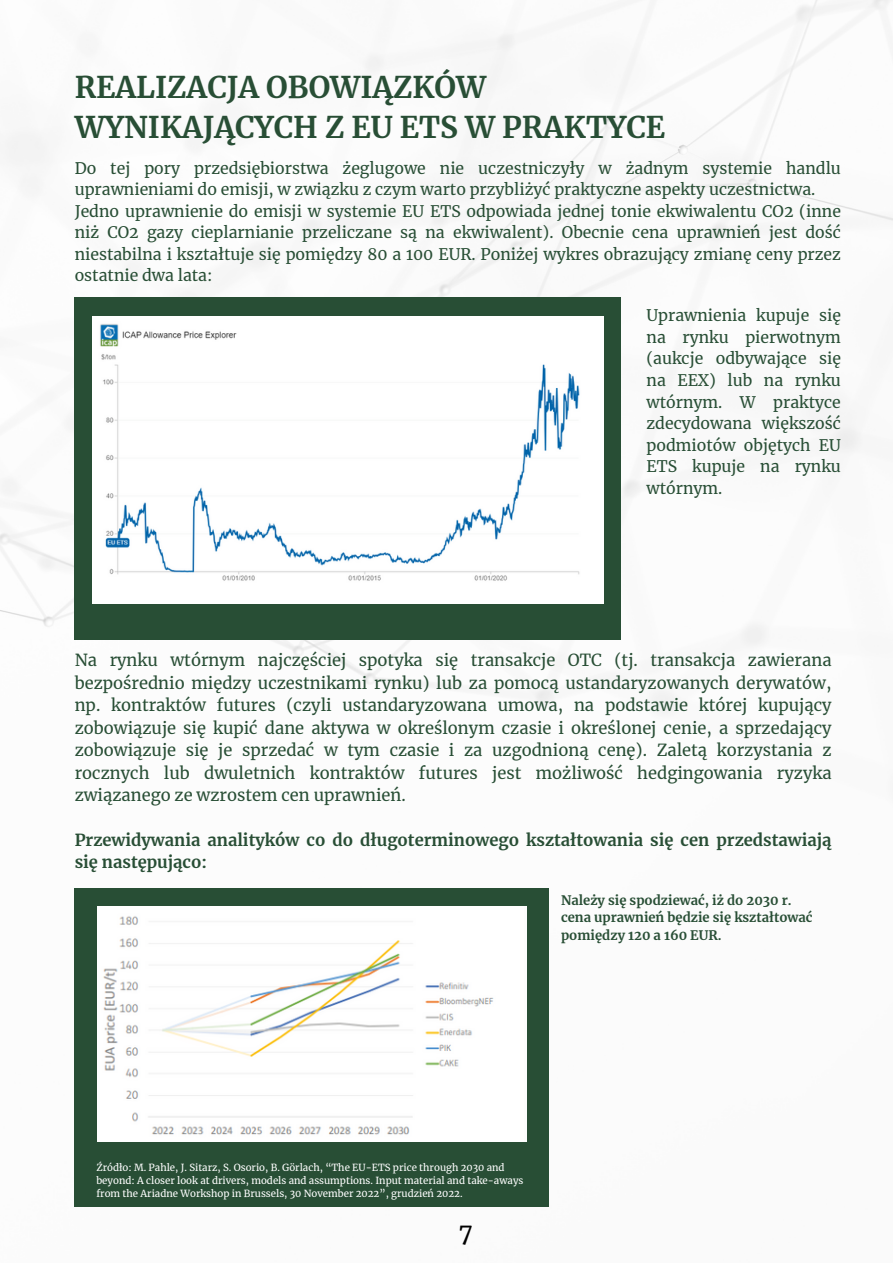
<style>
.page{position:relative;width:893px;height:1264px;background:#fff}
.page>*{position:absolute;margin:0;border:0;box-sizing:border-box;transform-origin:0 0}
.t1{font:700 29.55px/40.3px "Merriweather";color:#284e35}
.t2{font:24px "Merriweather";color:#000}
.t3{font:16.5px/22.5px "Merriweather";color:#284e35;text-align:justify}
.t4{font:700 16.5px/22.5px "Merriweather";color:#284e35}
.t5{font:15.75px/21.6px "Merriweather";color:#284e35;text-align:justify}
.t6{font:700 13.05px/17.7px "Merriweather";color:#284e35}
.t7{font:9.75px/12.9px "Merriweather";color:#fff}
</style>
<div class="page">
<img style="left:0;top:0;width:892px;height:1207px">
<div style="left:75px;top:297px;width:546px;height:342px;background:#284e35"></div>
<div style="left:75px;top:887px;width:474px;height:319px;background:#284e35"></div>
<img style="left:97px;top:906px;width:429px;height:235px">
<div style="left:93px;top:316px;width:510px;height:287px;background:#fff"></div>
<p class="t1" style="left:75px;top:67px;width:592px">REALIZACJA OBOWIĄZKÓW<br>WYNIKAJĄCYCH Z EU ETS W PRAKTYCE</p>
<p class="t5" style="left:75px;top:157px;width:767px">Do tej pory przedsiębiorstwa żeglugowe nie uczestniczyły w żadnym systemie handlu uprawnieniami do emisji, w związku z czym warto przybliżyć praktyczne aspekty uczestnictwa.</p>
<p class="t5" style="left:75px;top:200px;width:767px">Jedno uprawnienie do emisji w systemie EU ETS odpowiada jednej tonie ekwiwalentu CO2 (inne niż CO2 gazy cieplarnianie przeliczane są na ekwiwalent). Obecnie cena uprawnień jest dość niestabilna i kształtuje się pomiędzy 80 a 100 EUR. Poniżej wykres obrazujący zmianę ceny przez ostatnie dwa lata:</p>
<p class="t5" style="left:646px;top:305px;width:196px">Uprawnienia kupuje się na rynku pierwotnym (aukcje odbywające się na EEX) lub na rynku wtórnym. W praktyce zdecydowana większość podmiotów objętych EU ETS kupuje na rynku wtórnym.</p>
<p class="t3" style="left:75px;top:649px;width:758px">Na rynku wtórnym najczęściej spotyka się transakcje OTC (tj. transakcja zawierana bezpośrednio między uczestnikami rynku) lub za pomocą ustandaryzowanych derywatów, np. kontraktów futures (czyli ustandaryzowana umowa, na podstawie której kupujący zobowiązuje się kupić dane aktywa w określonym czasie i określonej cenie, a sprzedający zobowiązuje się je sprzedać w tym czasie i za uzgodnioną cenę). Zaletą korzystania z rocznych lub dwuletnich kontraktów futures jest możliwość hedgingowania ryzyka związanego ze wzrostem cen uprawnień.</p>
<p class="t4" style="left:75px;top:828px;width:758px">Przewidywania analityków co do długoterminowego kształtowania się cen przedstawiają się następująco:</p>
<p class="t6" style="left:561px;top:891px;width:253px">Należy się spodziewać, iż do 2030 r. cena uprawnień będzie się kształtować pomiędzy 120 a 160 EUR.</p>
<p class="t7" style="left:96px;top:1160px;width:428px">Źródło: M. Pahle, J. Sitarz, S. Osorio, B. Görlach, “The EU-ETS price through 2030 and beyond: A closer look at drivers, models and assumptions. Input material and take-aways from the Ariadne Workshop in Brussels, 30 November 2022”, grudzień 2022.</p>
<p class="t2" style="left:458px;top:1217px;width:16px">7</p>
</div>
